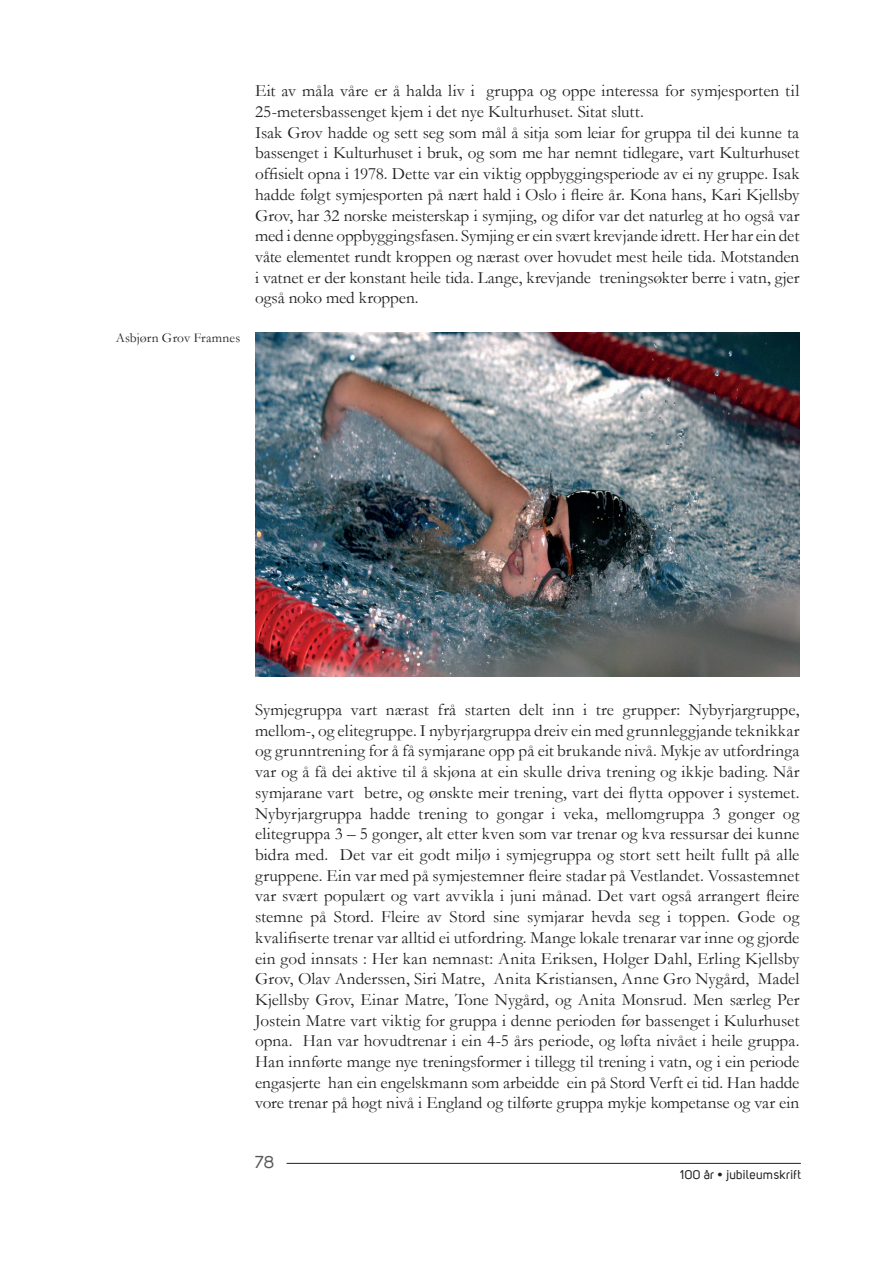
<style>
.page{position:relative;width:893px;height:1263px;background:#fff}
.page>*{position:absolute;margin:0;border:0;box-sizing:border-box;transform-origin:0 0}
.t1{font:17.25px/20.7px "Garamond";letter-spacing:-.005em;color:#231f20}
.t2{font:17.25px "Uni Sans Regular";color:#57585a}
.t3{font:13.5px "Garamond";letter-spacing:.01em;color:#231f20}
.t4{font:12.75px "Uni Sans Regular";letter-spacing:.02em;color:#231f20}
</style>
<div class="page">
<hr style="left:287px;top:1163px;width:514px;height:1px;background:#231f20">
<img style="left:255px;top:333px;width:544px;height:343px">
<p class="t3" style="left:116px;top:329px;width:126px">Asbjørn Grov Framnes</p>
<p class="t1" style="left:255px;top:80px;width:546px">Eit av måla våre er å halda liv i gruppa og oppe interessa for symjesporten til 25-metersbassenget kjem i det nye Kulturhuset. Sitat slutt.<br>Isak Grov hadde og sett seg som mål å sitja som leiar for gruppa til dei kunne ta bassenget i Kulturhuset i bruk, og som me har nemnt tidlegare, vart Kulturhuset offisielt opna i 1978. Dette var ein viktig oppbyggingsperiode av ei ny gruppe. Isak hadde følgt symjesporten på nært hald i Oslo i fleire år. Kona hans, Kari Kjellsby Grov, har 32 norske meisterskap i symjing, og difor var det naturleg at ho også var med i denne oppbyggingsfasen. Symjing er ein svært krevjande idrett. Her har ein det våte elementet rundt kroppen og nærast over hovudet mest heile tida. Motstanden i vatnet er der konstant heile tida. Lange, krevjande treningsøkter berre i vatn, gjer også noko med kroppen.</p>
<p class="t1" style="left:255px;top:699px;width:546px;text-align:justify">Symjegruppa vart nærast frå starten delt inn i tre grupper: Nybyrjargruppe, mellom-, og elitegruppe. I nybyrjargruppa dreiv ein med grunnleggjande teknikkar og grunntrening for å få symjarane opp på eit brukande nivå. Mykje av utfordringa var og å få dei aktive til å skjøna at ein skulle driva trening og ikkje bading. Når symjarane vart betre, og ønskte meir trening, vart dei flytta oppover i systemet.<br>Nybyrjargruppa hadde trening to gongar i veka, mellomgruppa 3 gonger og elitegruppa 3 – 5 gonger, alt etter kven som var trenar og kva ressursar dei kunne bidra med. Det var eit godt miljø i symjegruppa og stort sett heilt fullt på alle gruppene. Ein var med på symjestemner fleire stadar på Vestlandet. Vossastemnet var svært populært og vart avvikla i juni månad. Det vart også arrangert fleire stemne på Stord. Fleire av Stord sine symjarar hevda seg i toppen. Gode og kvalifiserte trenar var alltid ei utfordring. Mange lokale trenarar var inne og gjorde ein god innsats : Her kan nemnast: Anita Eriksen, Holger Dahl, Erling Kjellsby Grov, Olav Anderssen, Siri Matre, Anita Kristiansen, Anne Gro Nygård, Madel Kjellsby Grov, Einar Matre, Tone Nygård, og Anita Monsrud. Men særleg Per Jostein Matre vart viktig for gruppa i denne perioden før bassenget i Kulurhuset opna. Han var hovudtrenar i ein 4-5 års periode, og løfta nivået i heile gruppa.<br>Han innførte mange nye treningsformer i tillegg til trening i vatn, og i ein periode engasjerte han ein engelskmann som arbeidde ein på Stord Verft ei tid. Han hadde vore trenar på høgt nivå i England og tilførte gruppa mykje kompetanse og var ein</p>
<p class="t2" style="left:255px;top:1152px;width:21px">78</p>
<p class="t4" style="left:680px;top:1167px;width:122px">100 år • jubileumskrift</p>
</div>
